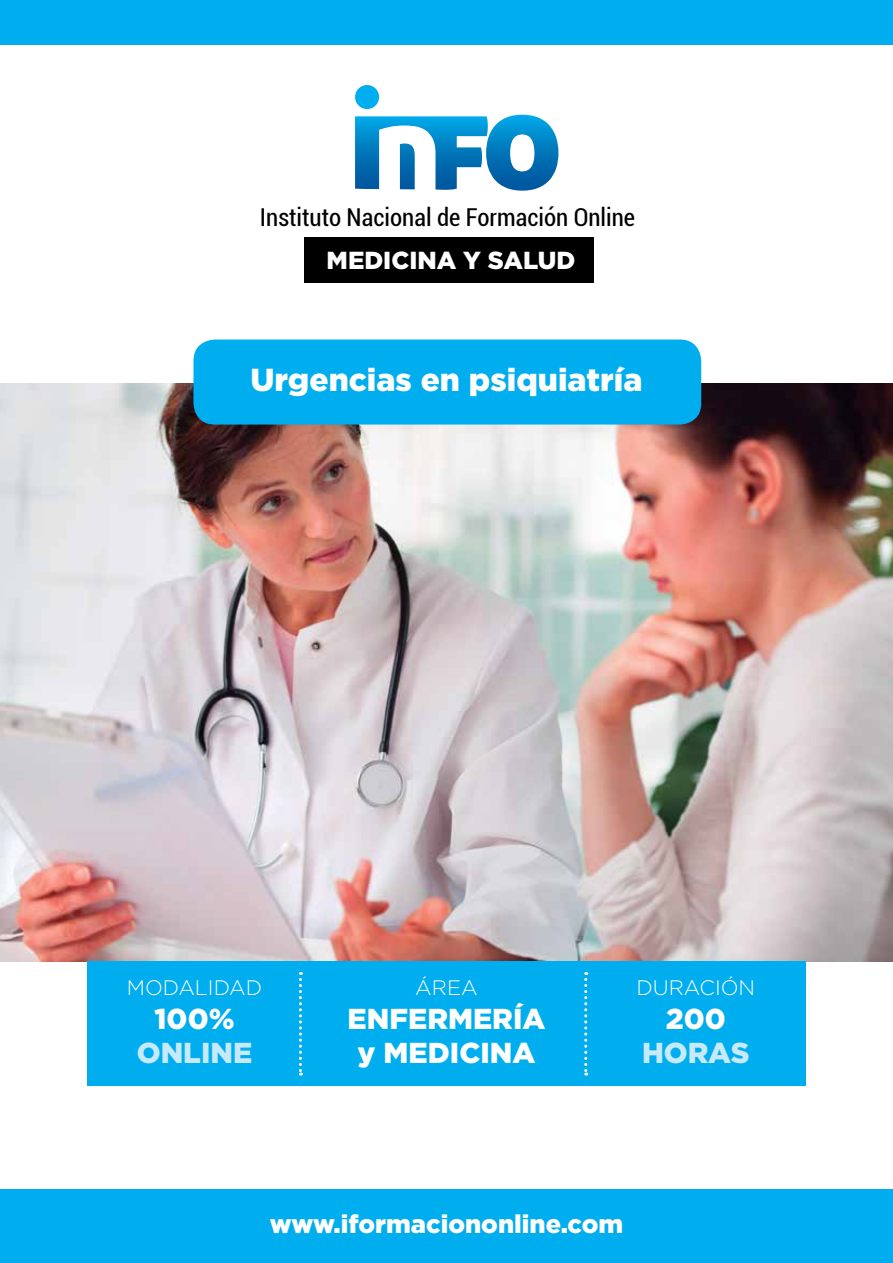
<style>
.page{position:relative;width:893px;height:1263px;background:#fff}
.page>*{position:absolute;margin:0;border:0;box-sizing:border-box;transform-origin:0 0}
.t1{font:900 31.8px "Gotham";color:#fff}
.t2{font:900 28.8px/33.6px "Gotham";color:#fff;text-align:center}
.t3{font:900 28.8px "Gotham";color:#c7eafb}
.t4{font:900 25.5px "Gotham";color:#fff}
.t5{font:condensed 24.6px "Roboto";color:#000}
.t6{font:900 24.6px "Gotham";color:#fff}
.t7{font:300 21px "Gotham";color:#fff}
</style>
<div class="page">
<img style="left:0;top:384px;width:893px;height:577px">
<div style="left:0;top:0;width:893px;height:44px;background:#00aeef"></div>
<div style="left:0;top:1189px;width:893px;height:74px;background:#00aeef"></div>
<div style="left:87px;top:961px;width:719px;height:125px;background:#00aeef"></div>
<svg style="left:299px;top:972px;width:3px;height:103px"></svg>
<svg style="left:584px;top:972px;width:3px;height:103px"></svg>
<div style="left:193px;top:339px;width:508px;height:86px;background:#00aeef;border-radius:21px"></div>
<div style="left:304px;top:237px;width:290px;height:46px;background:#000"></div>
<svg style="left:355px;top:115px;width:203px;height:76px"></svg>
<div style="left:355px;top:85px;width:24px;height:24px;background:#00aeef;border-radius:50%"></div>
<p class="t5" style="left:260px;top:200px;width:377px">Instituto Nacional de Formación Online</p>
<p class="t6" style="left:327px;top:243px;width:250px">MEDICINA Y SALUD</p>
<p class="t1" style="left:250px;top:358px;width:393px">Urgencias en psiquiatría</p>
<p class="t7" style="left:127px;top:975px;width:137px">MODALIDAD</p>
<p class="t2" style="left:154px;top:1002px;width:82px">100%</p>
<p class="t3" style="left:137px;top:1032px;width:117px">ONLINE</p>
<p class="t7" style="left:415px;top:975px;width:64px">ÁREA</p>
<p class="t2" style="left:348px;top:1002px;width:199px">ENFERMERÍA y MEDICINA</p>
<p class="t7" style="left:636px;top:975px;width:120px">DURACIÓN</p>
<p class="t2" style="left:666px;top:1002px;width:62px">200</p>
<p class="t3" style="left:642px;top:1032px;width:109px">HORAS</p>
<p class="t4" style="left:270px;top:1206px;width:355px">www.iformaciononline.com</p>
</div>
